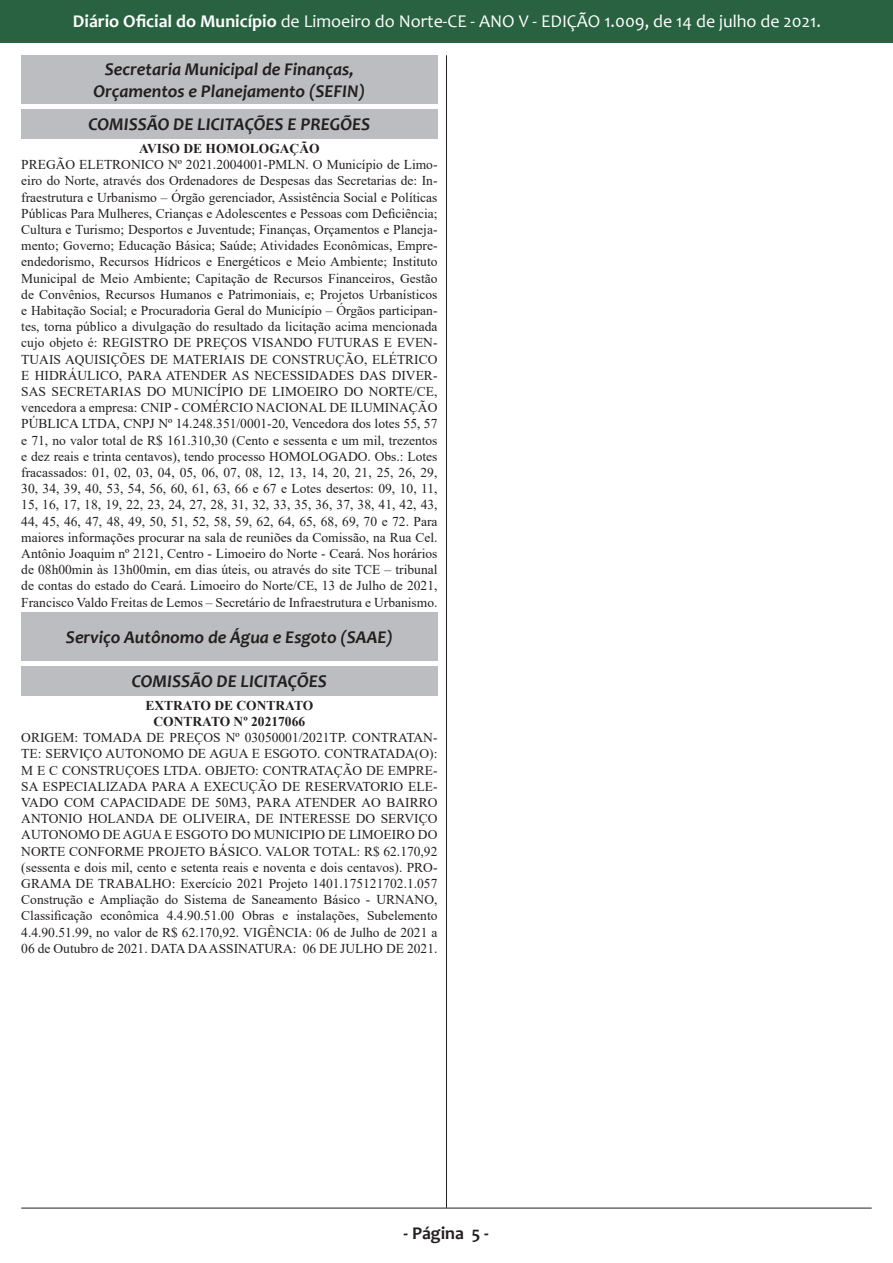
<style>
.page{position:relative;width:893px;height:1263px;background:#fff}
.page>*{position:absolute;margin:0;border:0;box-sizing:border-box;transform-origin:0 0}
.t1{font:italic 700 18px "Candara";color:#231f20}
.t2{font:18px "Candara";color:#fff}
.t3{font:700 18px "Candara";color:#231f20}
.t4{font:13.5px/16.2px "Times New Roman";color:#231f20;text-align:justify}
.t5{font:700 13.5px "Times New Roman";color:#231f20}
.s1{font-weight:700}
</style>
<div class="page">
<div style="left:0;top:0;width:892px;height:42px;background:#286240"></div>
<hr style="left:446px;top:55px;width:1px;height:1153px;background:#231f20">
<hr style="left:21px;top:1208px;width:851px;height:1px;background:#231f20">
<div style="left:21px;top:55px;width:416px;height:49px;background:#bcbdc0"></div>
<div style="left:21px;top:109px;width:416px;height:30px;background:#bcbdc0"></div>
<div style="left:21px;top:612px;width:416px;height:49px;background:#bcbdc0"></div>
<div style="left:21px;top:666px;width:416px;height:30px;background:#bcbdc0"></div>
<h1 class="t2" style="left:73px;top:10px;width:749px"><span class="s1">Diário Oficial do Município</span> de Limoeiro do Norte-CE - ANO V - EDIÇÃO 1.009, de 14 de julho de 2021.</h1>
<p class="t1" style="left:105px;top:58px;width:250px">Secretaria Municipal de Finanças,</p>
<p class="t1" style="left:93px;top:80px;width:273px">Orçamentos e Planejamento (SEFIN)</p>
<p class="t1" style="left:88px;top:113px;width:283px">COMISSÃO DE LICITAÇÕES E PREGÕES</p>
<p class="t5" style="left:139px;top:139px;width:182px">AVISO DE HOMOLOGAÇÃO</p>
<p class="t4" style="left:21px;top:156px;width:418px">PREGÃO ELETRONICO Nº 2021.2004001-PMLN. O Município de Limo&shy;eiro do Norte, através dos Ordenadores de Despesas das Secretarias de: In&shy;fraestrutura e Urbanismo – Órgão gerenciador, Assistência Social e Políticas Públicas Para Mulheres, Crianças e Adolescentes e Pessoas com Deficiência; Cultura e Turismo; Desportos e Juventude; Finanças, Orçamentos e Planeja&shy;mento; Governo; Educação Básica; Saúde; Atividades Econômicas, Empre&shy;endedorismo, Recursos Hídricos e Energéticos e Meio Ambiente; Instituto Municipal de Meio Ambiente; Capitação de Recursos Financeiros, Gestão de Convênios, Recursos Humanos e Patrimoniais, e; Projetos Urbanísticos e Habitação Social; e Procuradoria Geral do Município – Órgãos participan&shy;tes, torna público a divulgação do resultado da licitação acima mencionada cujo objeto é: REGISTRO DE PREÇOS VISANDO FUTURAS E EVEN-TUAIS AQUISIÇÕES DE MATERIAIS DE CONSTRUÇÃO, ELÉTRICO E HIDRÁULICO, PARA ATENDER AS NECESSIDADES DAS DIVER-SAS SECRETARIAS DO MUNICÍPIO DE LIMOEIRO DO NORTE/CE, vencedora a empresa: CNIP - COMÉRCIO NACIONAL DE ILUMINAÇÃO PÚBLICA LTDA, CNPJ Nº 14.248.351/0001-20, Vencedora dos lotes 55, 57 e 71, no valor total de R$ 161.310,30 (Cento e sessenta e um mil, trezentos e dez reais e trinta centavos), tendo processo HOMOLOGADO. Obs.: Lotes fracassados: 01, 02, 03, 04, 05, 06, 07, 08, 12, 13, 14, 20, 21, 25, 26, 29, 30, 34, 39, 40, 53, 54, 56, 60, 61, 63, 66 e 67 e Lotes desertos: 09, 10, 11, 15, 16, 17, 18, 19, 22, 23, 24, 27, 28, 31, 32, 33, 35, 36, 37, 38, 41, 42, 43, 44, 45, 46, 47, 48, 49, 50, 51, 52, 58, 59, 62, 64, 65, 68, 69, 70 e 72. Para maiores informações procurar na sala de reuniões da Comissão, na Rua Cel.<br>Antônio Joaquim nº 2121, Centro - Limoeiro do Norte - Ceará. Nos horários de 08h00min às 13h00min, em dias úteis, ou através do site TCE – tribunal de contas do estado do Ceará. Limoeiro do Norte/CE, 13 de Julho de 2021, Francisco Valdo Freitas de Lemos – Secretário de Infraestrutura e Urbanismo.</p>
<p class="t1" style="left:66px;top:626px;width:328px">Serviço Autônomo de Água e Esgoto (SAAE)</p>
<p class="t1" style="left:132px;top:670px;width:197px">COMISSÃO DE LICITAÇÕES</p>
<p class="t5" style="left:145px;top:695px;width:169px">EXTRATO DE CONTRATO</p>
<p class="t5" style="left:153px;top:712px;width:153px">CONTRATO Nº 20217066</p>
<p class="t4" style="left:21px;top:729px;width:418px">ORIGEM: TOMADA DE PREÇOS Nº 03050001/2021TP. CONTRATAN-TE: SERVIÇO AUTONOMO DE AGUA E ESGOTO. CONTRATADA(O):<br>M E C CONSTRUÇOES LTDA. OBJETO: CONTRATAÇÃO DE EMPRE-SA ESPECIALIZADA PARA A EXECUÇÃO DE RESERVATORIO ELE-VADO COM CAPACIDADE DE 50M3, PARA ATENDER AO BAIRRO ANTONIO HOLANDA DE OLIVEIRA, DE INTERESSE DO SERVIÇO AUTONOMO DE AGUA E ESGOTO DO MUNICIPIO DE LIMOEIRO DO NORTE CONFORME PROJETO BÁSICO. VALOR TOTAL: R$ 62.170,92 (sessenta e dois mil, cento e setenta reais e noventa e dois centavos). PRO-GRAMA DE TRABALHO: Exercício 2021 Projeto 1401.175121702.1.057<br>Construção e Ampliação do Sistema de Saneamento Básico - URNANO, Classificação econômica 4.4.90.51.00 Obras e instalações, Subelemento 4.4.90.51.99, no valor de R$ 62.170,92. VIGÊNCIA: 06 de Julho de 2021 a 06 de Outubro de 2021. DATA DA ASSINATURA: 06 DE JULHO DE 2021.</p>
<h1 class="t3" style="left:404px;top:1222px;width:87px">- Página 5 -</h1>
</div>
